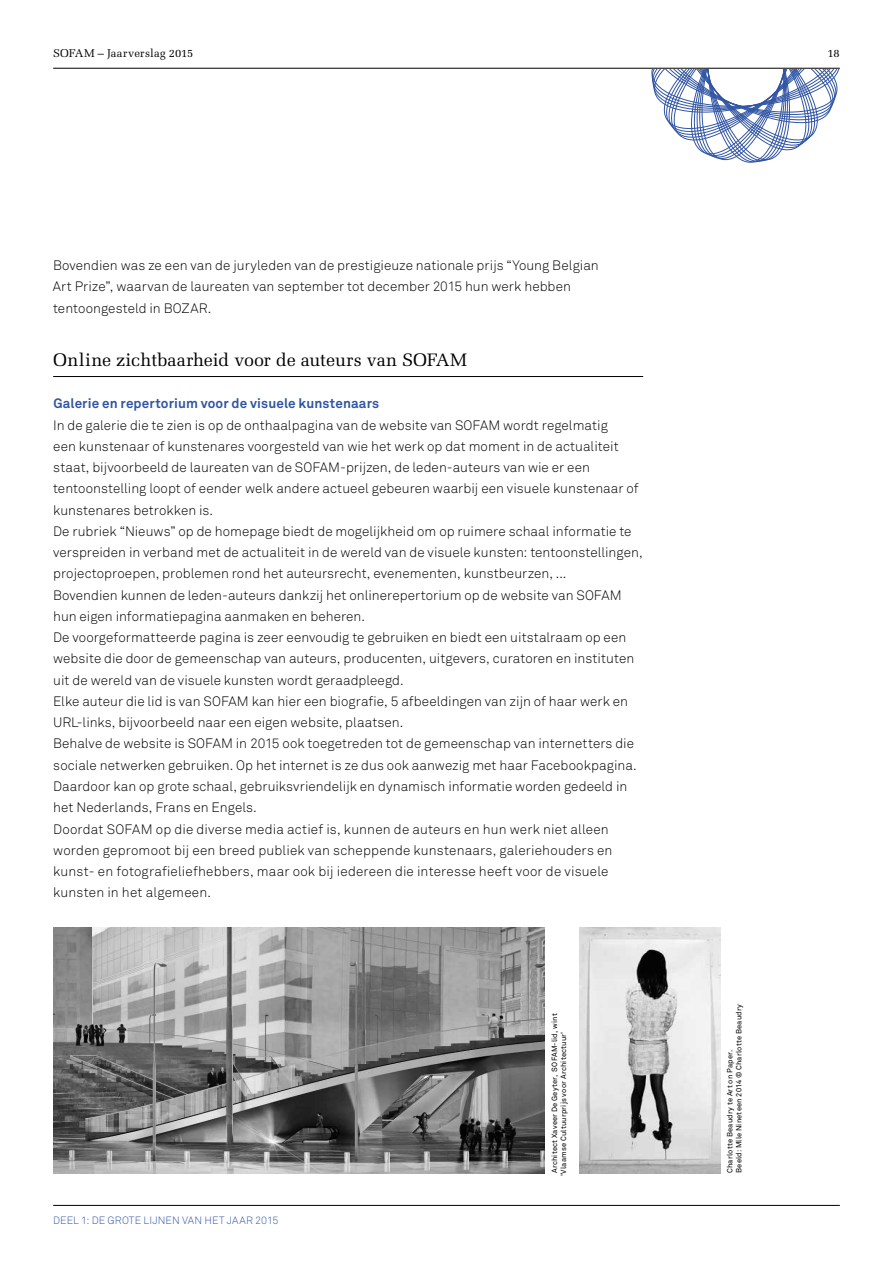
<style>
.page{position:relative;width:893px;height:1263px;background:#fff}
.page>*{position:absolute;margin:0;border:0;box-sizing:border-box;transform-origin:0 0}
.t1{font:18px "Melior";letter-spacing:-.005em;color:#000}
.t2{font:300 13.5px/21.3px "Akkurat";letter-spacing:.005em;color:#000}
.t3{font:700 13.5px "Akkurat";letter-spacing:.01em;color:#3155a4}
.t4{font:11.25px "Melior";letter-spacing:.01em;color:#000}
.t5{font:300 10.5px "Akkurat";letter-spacing:.005em;color:#3155a4}
.t6{font:7.5px/9px "Akkurat";letter-spacing:.025em;color:#000}
</style>
<div class="page">
<svg style="left:651px;top:69px;width:189px;height:94px"></svg>
<hr style="left:53px;top:68px;width:787px;height:1px;background:#000">
<hr style="left:53px;top:1205px;width:787px;height:1px;background:#000">
<hr style="left:53px;top:376px;width:590px;height:1px;background:#000">
<img style="left:580px;top:927px;width:140px;height:246px">
<img style="left:53px;top:927px;width:492px;height:247px">
<p class="t4" style="left:53px;top:47px;width:142px">SOFAM – Jaarverslag 2015</p>
<p class="t4" style="left:828px;top:47px;width:14px">18</p>
<p class="t2" style="left:53px;top:254px;width:547px">Bovendien was ze een van de juryleden van de prestigieuze nationale prijs “Young Belgian<br>Art Prize”, waarvan de laureaten van september tot december 2015 hun werk hebben tentoongesteld in BOZAR.</p>
<h1 class="t1" style="left:53px;top:349px;width:415px">Online zichtbaarheid voor de auteurs van SOFAM</h1>
<p class="t3" style="left:53px;top:395px;width:327px">Galerie en repertorium voor de visuele kunstenaars</p>
<p class="t2" style="left:53px;top:414px;width:591px">In de galerie die te zien is op de onthaalpagina van de website van SOFAM wordt regelmatig<br>een kunstenaar of kunstenares voorgesteld van wie het werk op dat moment in de actualiteit staat, bijvoorbeeld de laureaten van de SOFAM-prijzen, de leden-auteurs van wie er een tentoonstelling loopt of eender welk andere actueel gebeuren waarbij een visuele kunstenaar of kunstenares betrokken is.<br>De rubriek “Nieuws” op de homepage biedt de mogelijkheid om op ruimere schaal informatie te verspreiden in verband met de actualiteit in de wereld van de visuele kunsten: tentoonstellingen, projectoproepen, problemen rond het auteursrecht, evenementen, kunstbeurzen, ...<br>Bovendien kunnen de leden-auteurs dankzij het onlinerepertorium op de website van SOFAM hun eigen informatiepagina aanmaken en beheren.<br>De voorgeformatteerde pagina is zeer eenvoudig te gebruiken en biedt een uitstalraam op een website die door de gemeenschap van auteurs, producenten, uitgevers, curatoren en instituten uit de wereld van de visuele kunsten wordt geraadpleegd.<br>Elke auteur die lid is van SOFAM kan hier een biografie, 5 afbeeldingen van zijn of haar werk en URL-links, bijvoorbeeld naar een eigen website, plaatsen.<br>Behalve de website is SOFAM in 2015 ook toegetreden tot de gemeenschap van internetters die sociale netwerken gebruiken. Op het internet is ze dus ook aanwezig met haar Facebookpagina.<br>Daardoor kan op grote schaal, gebruiksvriendelijk en dynamisch informatie worden gedeeld in het Nederlands, Frans en Engels.<br>Doordat SOFAM op die diverse media actief is, kunnen de auteurs en hun werk niet alleen worden gepromoot bij een breed publiek van scheppende kunstenaars, galeriehouders en kunst- en fotografieliefhebbers, maar ook bij iedereen die interesse heeft voor de visuele kunsten in het algemeen.</p>
<p class="t5" style="left:53px;top:1213px;width:227px">DEEL 1: DE GROTE LIJNEN VAN HET JAAR 2015</p>
<p class="t6" style="left:550px;top:1173px;width:161px;rotate:-90deg">Architect Xaveer De Geyter, SOFAM-lid, wint</p>
<p class="t6" style="left:725px;top:1173px;width:170px;rotate:-90deg">Charlotte Beaudry te Art on Paper.<br>Beeld: Mlle Nineteen 2014 © Charlotte Beaudry</p>
<p class="t6" style="left:559px;top:1176px;width:146px;rotate:-90deg">'Vlaamse Cultuurprijs voor Architectuur'</p>
</div>
